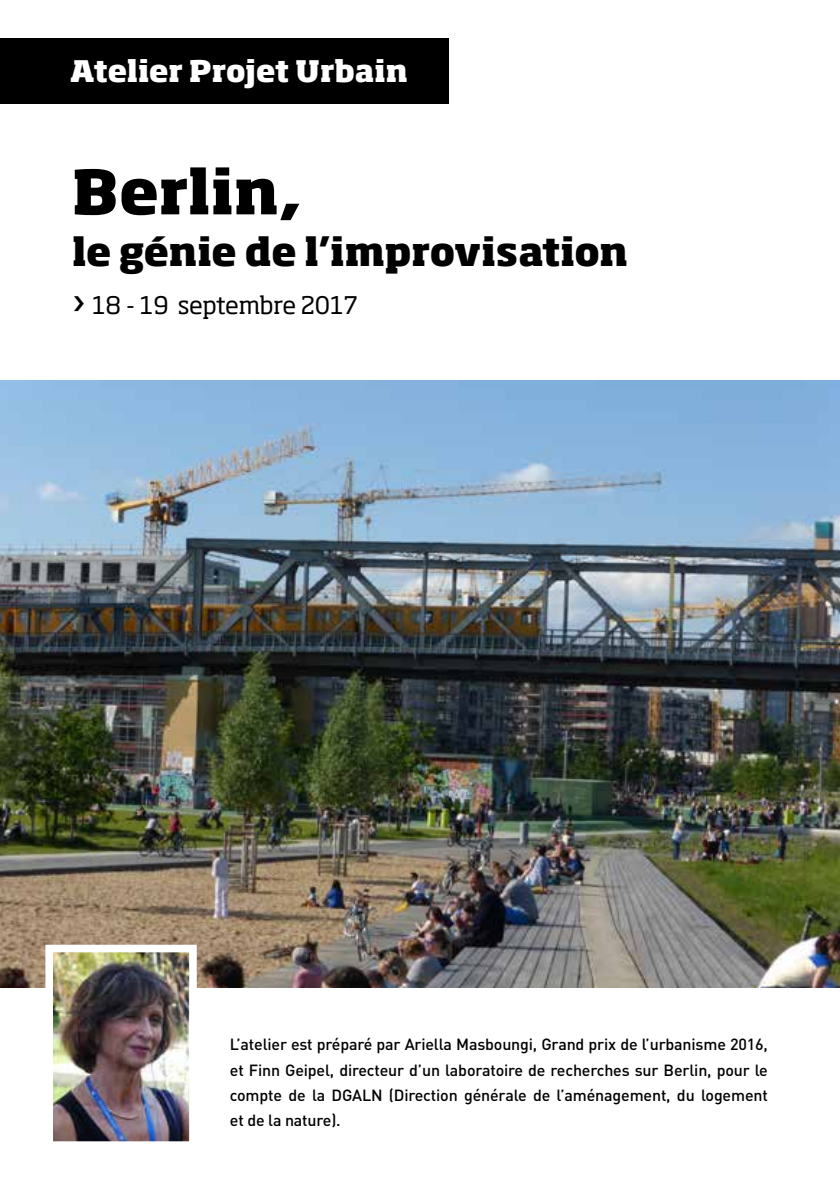
<style>
.page{position:relative;width:840px;height:1191px;background:#fff}
.page>*{position:absolute;margin:0;border:0;box-sizing:border-box;transform-origin:0 0}
.t1{font:800 60px "Soho Pro";color:#000}
.t2{font:800 38px "Soho Pro";letter-spacing:-.015em;color:#000}
.t3{font:800 29.4px "Soho Pro";letter-spacing:-.005em;color:#fff}
.t4{font:24px "Soho Pro";letter-spacing:-.01em;color:#000}
.t5{font:500 16px/25.4px "DIN";letter-spacing:-.01em;color:#000;text-align:justify}
.s1{font-size:36px}
</style>
<div class="page">
<img style="left:0;top:380px;width:839px;height:608px">
<div style="left:0;top:38px;width:448px;height:66px;background:#000"></div>
<img style="left:54px;top:953px;width:134px;height:187px">
<div style="left:45px;top:944px;width:152px;height:205px;border:8px solid #fff"></div>
<h3 class="t3" style="left:70px;top:49px;width:339px">Atelier Projet Urbain</h3>
<h1 class="t1" style="left:72px;top:148px;width:231px">Berlin,</h1>
<h2 class="t2" style="left:72px;top:224px;width:557px">le génie de l’improvisation</h2>
<h3 class="t4" style="left:72px;top:289px;width:287px"><span class="s1">›</span> 18 - 19 septembre 2017</h3>
<p class="t5" style="left:230px;top:1031px;width:539px">L’atelier est préparé par Ariella Masboungi, Grand prix de l’urbanisme 2016, et Finn Geipel, directeur d’un laboratoire de recherches sur Berlin, pour le compte de la DGALN (Direction générale de l’aménagement, du logement et de la nature).</p>
</div>
